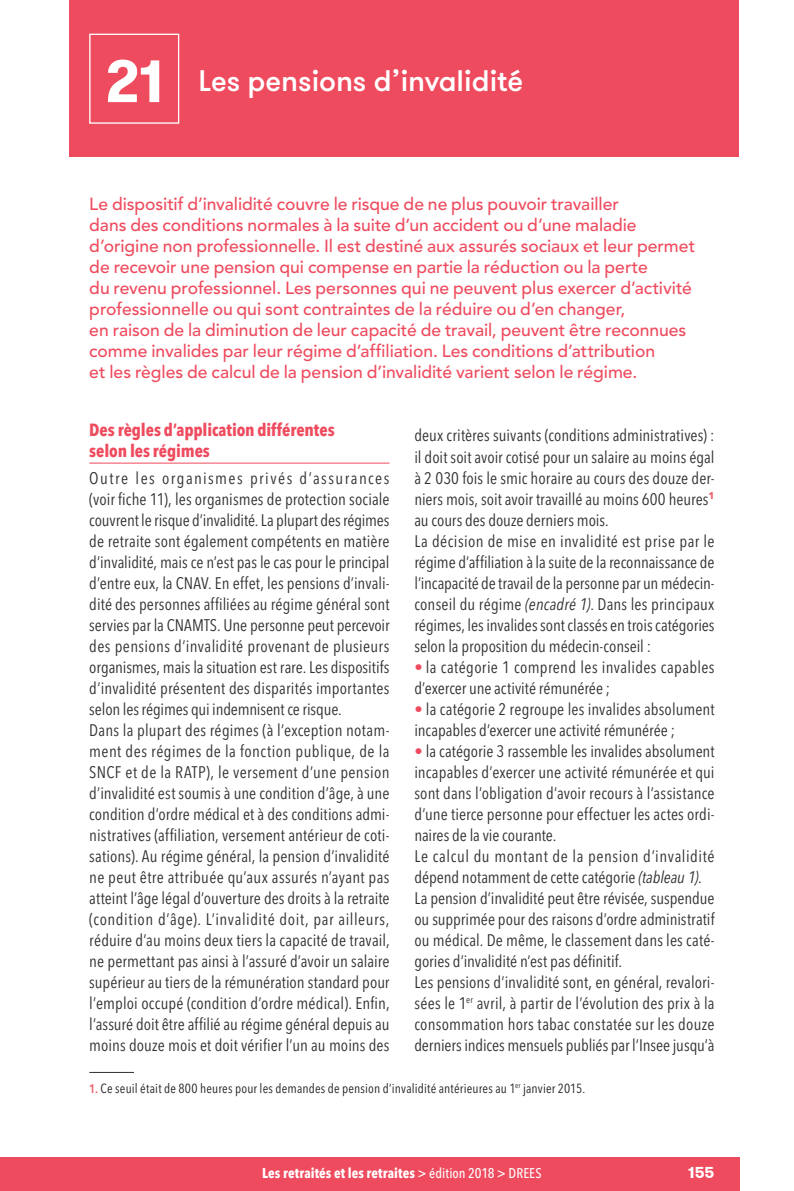
<style>
.page{position:relative;width:794px;height:1191px;background:#fff}
.page>*{position:absolute;margin:0;border:0;box-sizing:border-box;transform-origin:0 0}
.t1{font:500 29.75px "GT Walsheim";letter-spacing:-.015em;color:#fff}
.t2{font:500 17.5px/21px "Avenir LT Std";color:#ef4b5e}
.t3{font:700 condensed 17.5px/21px "Avenir Next LT Pro";letter-spacing:-.005em;color:#ef4b5e}
.t4{font:condensed 16.62px/21px "Avenir Next LT Pro";letter-spacing:.005em;color:#312f30}
.t5{font:700 15.75px "GT Walsheim";color:#fff}
.t6{font:700 condensed 14px "Avenir Next LT Pro";letter-spacing:.01em;color:#fff}
.t7{font:condensed 13.12px "Avenir Next LT Pro";letter-spacing:.015em;color:#231f20}
.s1{font-weight:700;font-size:59.5px}
.s2{font-style:italic}
.s3{color:#ef4b5e}
.s4{font-weight:600;font-size:12.25px;color:#f06069}
.s5{font-weight:500}
</style>
<div class="page">
<div style="left:0;top:1157px;width:739px;height:34px;background:#ef4b5e"></div>
<div style="left:69px;top:0;width:670px;height:156px;background:#ef4b5e"></div>
<hr style="left:89px;top:1072px;width:45px;height:1px;background:#312f30">
<hr style="left:89px;top:463px;width:300px;height:1px;background:#ef4b5e">
<div style="left:89px;top:34px;width:90px;height:90px;border:1px solid #fff"></div>
<h1 class="t1" style="left:105px;top:61px;width:419px"><span class="s1">21</span> Les pensions d’invalidité</h1>
<p class="t2" style="left:89px;top:194px;width:607px">Le dispositif d’invalidité couvre le risque de ne plus pouvoir travailler<br>dans des conditions normales à la suite d’un accident ou d’une maladie d’origine non professionnelle. Il est destiné aux assurés sociaux et leur permet de recevoir une pension qui compense en partie la réduction ou la perte<br>du revenu professionnel. Les personnes qui ne peuvent plus exercer d’activité professionnelle ou qui sont contraintes de la réduire ou d’en changer,<br>en raison de la diminution de leur capacité de travail, peuvent être reconnues comme invalides par leur régime d’affiliation. Les conditions d’attribution<br>et les règles de calcul de la pension d’invalidité varient selon le régime.</p>
<p class="t3" style="left:89px;top:419px;width:247px">Des règles d’application différentes selon les régimes</p>
<p class="t4" style="left:89px;top:467px;width:302px">Outre les organismes privés d’assurances (voir fiche 11), les organismes de protection sociale couvrent le risque d’invalidité. La plupart des régimes de retraite sont également compétents en matière d’invalidité, mais ce n’est pas le cas pour le principal d’entre eux, la CNAV. En effet, les pensions d’invali&shy;dité des personnes affiliées au régime général sont servies par la CNAMTS. Une personne peut percevoir des pensions d’invalidité provenant de plusieurs organismes, mais la situation est rare. Les dispositifs d’invalidité présentent des disparités importantes selon les régimes qui indemnisent ce risque.<br>Dans la plupart des régimes (à l’exception notam&shy;ment des régimes de la fonction publique, de la SNCF et de la RATP), le versement d’une pension d’invalidité est soumis à une condition d’âge, à une condition d’ordre médical et à des conditions admi&shy;nistratives (affiliation, versement antérieur de coti&shy;sations). Au régime général, la pension d’invalidité ne peut être attribuée qu’aux assurés n’ayant pas atteint l’âge légal d’ouverture des droits à la retraite (condition d’âge). L’invalidité doit, par ailleurs, réduire d’au moins deux tiers la capacité de travail, ne permettant pas ainsi à l’assuré d’avoir un salaire supérieur au tiers de la rémunération standard pour l’emploi occupé (condition d’ordre médical). Enfin, l’assuré doit être affilié au régime général depuis au moins douze mois et doit vérifier l’un au moins des</p>
<p class="t4" style="left:414px;top:425px;width:302px">deux critères suivants (conditions administratives) : il doit soit avoir cotisé pour un salaire au moins égal à 2 030 fois le smic horaire au cours des douze der&shy;niers mois, soit avoir travaillé au moins 600 heures<sup>1 </sup>au cours des douze derniers mois.<br>La décision de mise en invalidité est prise par le régime d’affiliation à la suite de la reconnaissance de l’incapacité de travail de la personne par un médecin&shy;conseil du régime <span class="s2">(encadré 1)</span>. Dans les principaux régimes, les invalides sont classés en trois catégories selon la proposition du médecin-conseil :</p>
<p class="t4" style="left:414px;top:656px;width:302px"><span class="s3">•</span> la catégorie 1 comprend les invalides capables d’exercer une activité rémunérée ;</p>
<p class="t4" style="left:414px;top:698px;width:302px"><span class="s3">•</span> la catégorie 2 regroupe les invalides absolument incapables d’exercer une activité rémunérée ;</p>
<p class="t4" style="left:414px;top:740px;width:302px"><span class="s3">•</span> la catégorie 3 rassemble les invalides absolument incapables d’exercer une activité rémunérée et qui sont dans l’obligation d’avoir recours à l’assistance d’une tierce personne pour effectuer les actes ordi&shy;naires de la vie courante.<br>Le calcul du montant de la pension d’invalidité dépend notamment de cette catégorie <span class="s2">(tableau 1)</span>.<br>La pension d’invalidité peut être révisée, suspendue ou supprimée pour des raisons d’ordre administratif ou médical. De même, le classement dans les caté&shy;gories d’invalidité n’est pas définitif.<br>Les pensions d’invalidité sont, en général, revalori&shy;sées le 1<sup>er</sup> avril, à partir de l’évolution des prix à la consommation hors tabac constatée sur les douze derniers indices mensuels publiés par l’Insee jusqu’à</p>
<p class="t7" style="left:89px;top:1080px;width:497px"><span class="s4">1.</span> Ce seuil était de 800 heures pour les demandes de pension d’invalidité antérieures au 1<sup>er</sup> janvier 2015.</p>
<p class="t6" style="left:262px;top:1165px;width:281px">Les retraités et les retraites <span class="s5">&gt; édition 2018 &gt; DREES</span></p>
<p class="t5" style="left:688px;top:1162px;width:28px">155</p>
</div>
